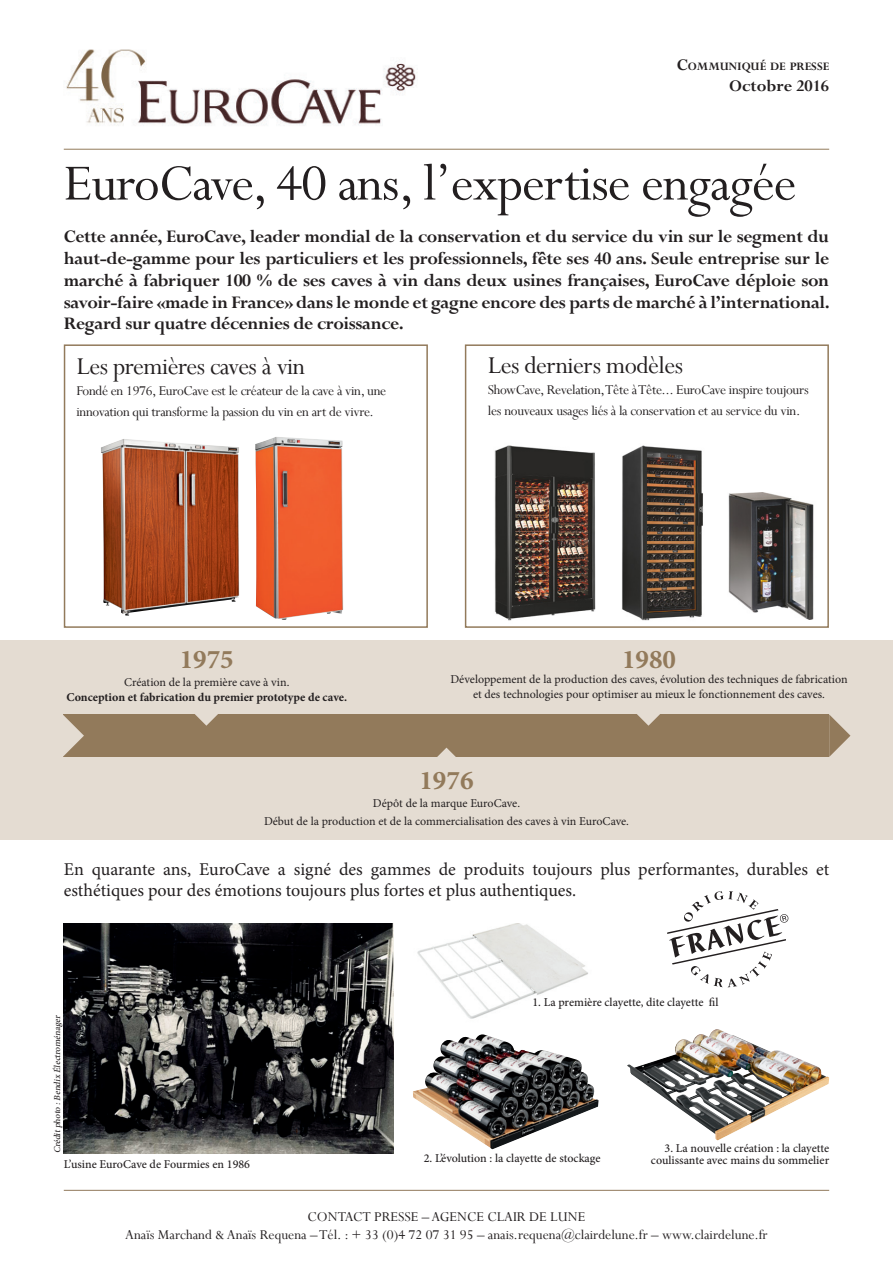
<style>
.page{position:relative;width:893px;height:1263px;background:#fff}
.page>*{position:absolute;margin:0;border:0;box-sizing:border-box;transform-origin:0 0}
.t1{font:57px "Perpetua";letter-spacing:-.02em;color:#231f20}
.t2{font:27px "Perpetua";letter-spacing:-.02em;color:#231f20}
.t3{font:700 27px "Minion Pro";color:#927a5b}
.t4{font:700 19.5px/21.8px "Perpetua";letter-spacing:-.02em;color:#231f20;text-align:justify}
.t5{font:18px/21px "Minion Pro";letter-spacing:-.005em;color:#231f20}
.t6{font:700 18px "Perpetua";color:#231f20}
.t7{font:15px/21px "Perpetua";letter-spacing:-.02em;color:#231f20}
.t8{font:15px "Perpetua";color:#231f20}
.t9{font:700 12.6px "Perpetua";color:#231f20}
.t10{font:12px/15px "Minion Pro";color:#231f20;text-align:center}
.t11{font:500 12px/12px "Minion Pro";letter-spacing:-.005em;color:#231f20;text-align:right}
.t12{font:700 12px "Minion Pro";letter-spacing:-.005em;color:#231f20}
.t13{font:italic 500 9px "Minion Pro";color:#231f20}
.s1{font-size:18px}
</style>
<div class="page">
<img style="left:728px;top:492px;width:86px;height:127px">
<div style="left:0;top:640px;width:893px;height:200px;background:#e4dcd2"></div>
<hr style="left:64px;top:149px;width:765px;height:1px;background:#927a5b">
<hr style="left:64px;top:1190px;width:765px;height:1px;background:#927a5b">
<svg style="left:667px;top:891px;width:121px;height:96px"></svg>
<div style="left:64px;top:714px;width:765px;height:43px;background:#927a5b"></div>
<svg style="left:195px;top:714px;width:23px;height:12px"></svg>
<svg style="left:637px;top:714px;width:23px;height:12px"></svg>
<svg style="left:437px;top:748px;width:19px;height:9px"></svg>
<svg style="left:63px;top:714px;width:21px;height:43px"></svg>
<svg style="left:829px;top:714px;width:21px;height:43px"></svg>
<img style="left:64px;top:924px;width:329px;height:229px">
<img style="left:627px;top:1029px;width:202px;height:111px">
<img style="left:413px;top:1034px;width:185px;height:115px">
<img style="left:417px;top:924px;width:171px;height:95px">
<img style="left:101px;top:439px;width:138px;height:177px">
<img style="left:255px;top:437px;width:88px;height:183px">
<div style="left:465px;top:344px;width:364px;height:284px;border:2px solid #927a5b"></div>
<img style="left:66px;top:49px;width:350px;height:77px">
<div style="left:64px;top:344px;width:364px;height:284px;border:2px solid #927a5b"></div>
<img style="left:494px;top:445px;width:102px;height:176px">
<img style="left:622px;top:445px;width:81px;height:176px">
<p class="t9" style="left:677px;top:59px;width:154px"><span class="s1">C</span>OMMUNIQUÉ DE PRESSE</p>
<p class="t6" style="left:729px;top:77px;width:102px">Octobre 2016</p>
<p class="t1" style="left:64px;top:147px;width:734px">EuroCave, 40 ans, l’expertise engagée</p>
<p class="t4" style="left:64px;top:226px;width:768px">Cette année, EuroCave, leader mondial de la conservation et du service du vin sur le segment du haut-de-gamme pour les particuliers et les professionnels, fête ses 40 ans. Seule entreprise sur le marché à fabriquer 100 % de ses caves à vin dans deux usines françaises, EuroCave déploie son savoir-faire «made in France» dans le monde et gagne encore des parts de marché à l’international.<br>Regard sur quatre décennies de croissance.</p>
<p class="t2" style="left:77px;top:349px;width:230px">Les premières caves à vin</p>
<p class="t7" style="left:77px;top:380px;width:311px">Fondé en 1976, EuroCave est le créateur de la cave à vin, une innovation qui transforme la passion du vin en art de vivre.</p>
<p class="t2" style="left:488px;top:348px;width:197px">Les derniers modèles</p>
<p class="t7" style="left:488px;top:379px;width:322px">ShowCave, Revelation, Tête à Tête... EuroCave inspire toujours les nouveaux usages liés à la conservation et au service du vin.</p>
<p class="t3" style="left:180px;top:640px;width:56px">1975</p>
<p class="t10" style="left:124px;top:675px;width:167px">Création de la première cave à vin.</p>
<p class="t12" style="left:66px;top:689px;width:282px">Conception et fabrication du premier prototype de cave.</p>
<p class="t3" style="left:622px;top:640px;width:55px">1980</p>
<p class="t10" style="left:450px;top:672px;width:399px">Développement de la production des caves, évolution des techniques de fabrication et des technologies pour optimiser au mieux le fonctionnement des caves.</p>
<p class="t3" style="left:419px;top:762px;width:55px">1976</p>
<p class="t10" style="left:373px;top:796px;width:149px">Dépôt de la marque EuroCave.</p>
<p class="t10" style="left:264px;top:814px;width:366px">Début de la production et de la commercialisation des caves à vin EuroCave.</p>
<p class="t5" style="left:64px;top:859px;width:767px">En quarante ans, EuroCave a signé des gammes de produits toujours plus performantes, durables et esthétiques pour des émotions toujours plus fortes et plus authentiques.</p>
<p class="t13" style="left:51px;top:1153px;width:142px;rotate:-90deg">Créditphoto :Bendix Électroménager</p>
<p class="t11" style="left:64px;top:1158px;width:188px">L’usine EuroCave de Fourmies en 1986</p>
<p class="t11" style="left:532px;top:996px;width:188px">1. La première clayette, dite clayette fil</p>
<p class="t11" style="left:424px;top:1152px;width:178px">2. L’évolution : la clayette de stockage</p>
<p class="t11" style="left:651px;top:1142px;width:180px">3. La nouvelle création : la clayette coulissante avec mains du sommelier</p>
<p class="t8" style="left:308px;top:1207px;width:279px">CONTACT PRESSE – AGENCE CLAIR DE LUNE</p>
<p class="t8" style="left:125px;top:1225px;width:644px">Anaïs Marchand &amp; Anaïs Requena – Tél. : + 33 (0)4 72 07 31 95 – anais.requena@clairdelune.fr – www.clairdelune.fr</p>
</div>
